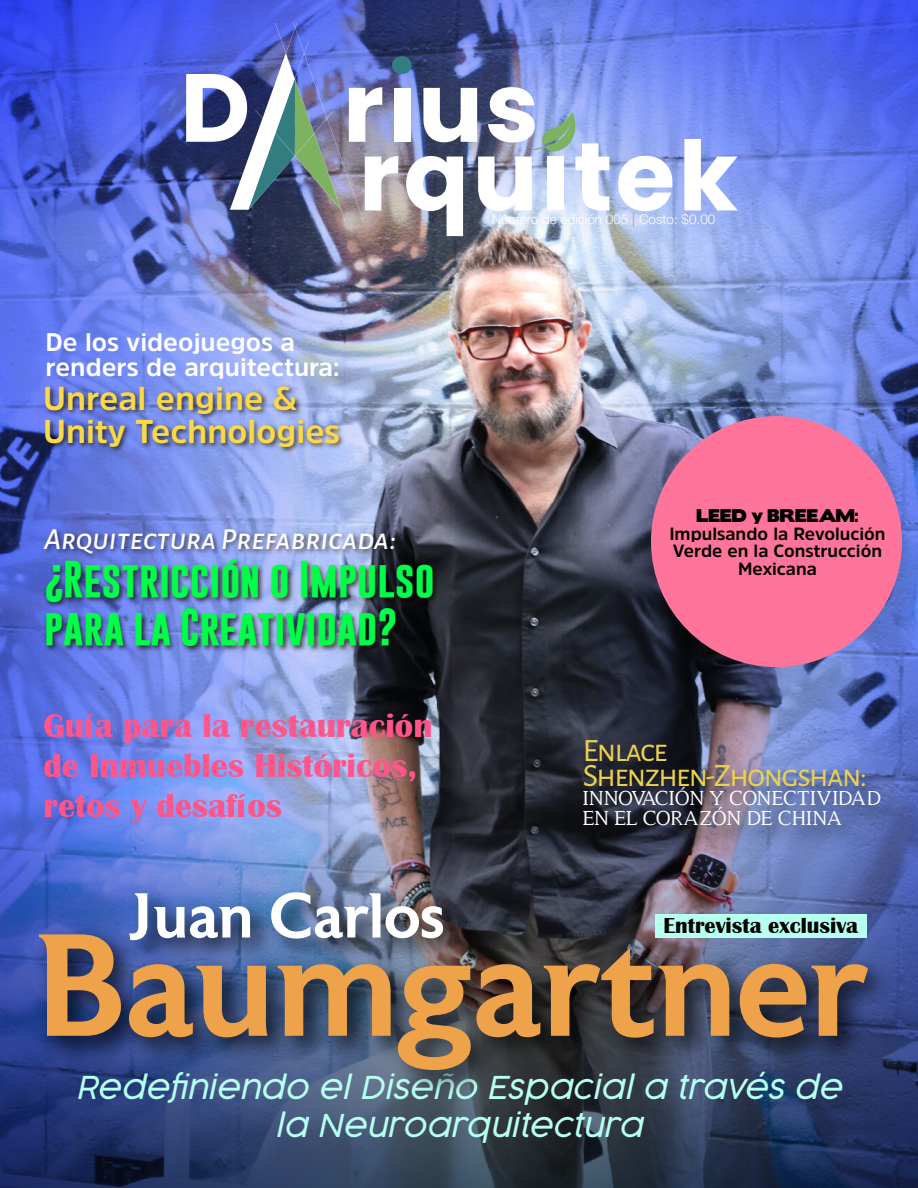
<style>
.page{position:relative;width:918px;height:1188px;background:#fff}
.page>*{position:absolute;margin:0;border:0;box-sizing:border-box;transform-origin:0 0}
.t1{font:500 145.05px "Astoria";color:#eea24a}
.t2{font:700 96.6px "Poppins";color:#fff}
.t3{font:500 63.3px "Astoria";color:#fff}
.t4{font:700 37.5px/48px "Gobold";color:#00ff48}
.t5{font:700 34.05px/39.8px "Britannic";color:#ff558a}
.t6{font:700 33px/33px "Amsi Pro";color:#fad946}
.t7{font:32.55px/24.8px "Alegreya Sans SC";letter-spacing:-.05em;color:#edd24c}
.t8{font:italic 300 31.5px/37.8px "Cocogoose Pro";color:#b6fff1;text-align:center}
.t9{font:italic 500 30.6px "Alegreya Sans SC";color:#fff}
.t10{font:700 25.35px/25.3px "Amsi Pro";color:#fff}
.t11{font:700 22.35px "Britannic";color:#020201}
.t12{font:20.85px/19.2px "Victoria Serif";color:#fff}
.t13{font:700 17.55px/17.5px "Amsi Pro";color:#000;text-align:center}
.t14{font:16.35px "Boris Black Bloxx";color:#000}
.t15{font:13.5px "Helvetica Neue LT 45 Lt";color:#fff}
.s1{color:#7da960}
</style>
<div class="page">
<img style="left:454px;top:236px;width:106px;height:566px">
<img style="left:560px;top:236px;width:358px;height:566px">
<svg style="left:454px;top:0;width:464px;height:236px"></svg>
<img style="left:0;top:0;width:454px;height:802px">
<div style="left:651px;top:416px;width:251px;height:251px;background:#ff749b;border-radius:50%"></div>
<img style="left:0;top:802px;width:918px;height:386px">
<svg style="left:618px;top:156px;width:54px;height:55px"></svg>
<svg style="left:684px;top:139px;width:54px;height:71px"></svg>
<img style="left:230px;top:23px;width:379px;height:213px">
<img style="left:38px;top:378px;width:311px;height:84px">
<img style="left:38px;top:519px;width:405px;height:142px">
<img style="left:569px;top:723px;width:345px;height:141px">
<img style="left:15px;top:894px;width:891px;height:216px">
<img style="left:115px;top:871px;width:364px;height:117px">
<div style="left:655px;top:915px;width:212px;height:23px;background:#b6fff1"></div>
<h2 class="t2" style="left:180px;top:52px;width:72px">D</h2>
<p class="t10" style="left:46px;top:328px;width:296px">De los videojuegos a renders de arquitectura:</p>
<p class="t6" style="left:43px;top:382px;width:299px">Unreal engine &amp;<br>Unity Technologies</p>
<p class="t9" style="left:44px;top:518px;width:354px">Arquitectura Prefabricada:</p>
<p class="t4" style="left:44px;top:555px;width:392px">¿Restricción o Impulso para la Creatividad?</p>
<p class="t5" style="left:44px;top:706px;width:391px">Guía para la restauración de Inmuebles Históricos, retos y desafíos</p>
<p class="t15" style="left:492px;top:211px;width:225px">Número de edición 005 <span class="s1">|</span> Costo: $0.00</p>
<p class="t14" style="left:697px;top:503px;width:163px">LEED y BREEAM:</p>
<p class="t13" style="left:669px;top:525px;width:218px">Impulsando la Revolución<br>Verde en la Construcción<br>Mexicana</p>
<p class="t7" style="left:583px;top:737px;width:286px">Enlace<br>Shenzhen-Zhongshan:</p>
<p class="t12" style="left:583px;top:789px;width:300px">INNOVACIÓN Y CONECTIVIDAD<br>EN EL CORAZÓN DE CHINA</p>
<h3 class="t3" style="left:128px;top:881px;width:319px">Juan Carlos</h3>
<p class="t11" style="left:663px;top:913px;width:196px">Entrevista exclusiva</p>
<h1 class="t1" style="left:33px;top:907px;width:837px">Baumgartner</h1>
<p class="t8" style="left:76px;top:1068px;width:767px">Redefiniendo el Diseño Espacial a través de la Neuroarquitectura</p>
</div>
